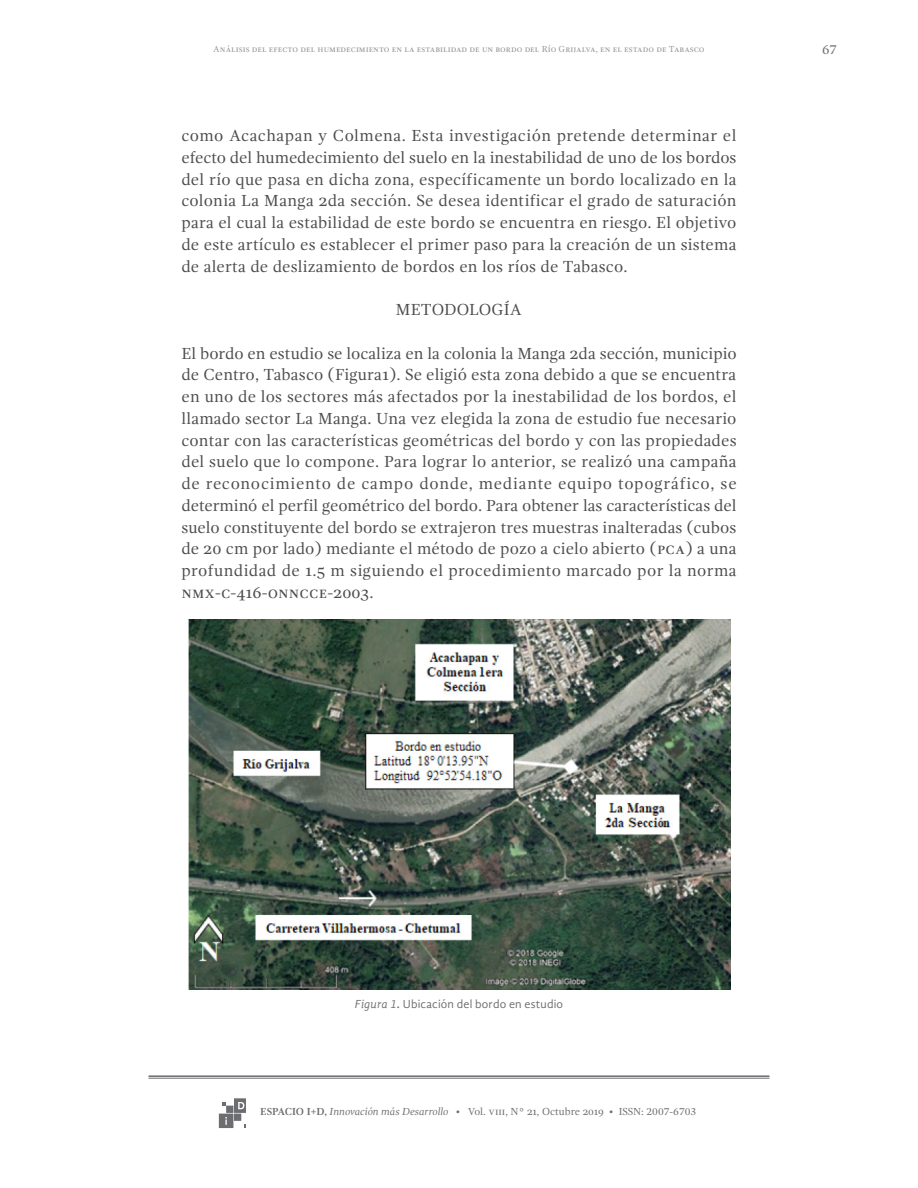
<style>
.page{position:relative;width:918px;height:1188px;background:#fff}
.page>*{position:absolute;margin:0;border:0;box-sizing:border-box;transform-origin:0 0}
.Párrafo_p{font:16.5px/21.8px "Gandhi Serif";letter-spacing:.005em;color:#4b4c4d;text-align:justify}
.Párrafo_s{font:16.5px/21.8px "Gandhi Serif";letter-spacing:.015em;color:#4b4c4d;text-align:justify}
.titulo{font:16.5px "Gandhi Serif";letter-spacing:.005em;color:#4b4c4d}
.t1{font:13.5px "Gandhi Serif";color:#6c6d70}
.pie_de_foto{font:12px "Gandhi Sans";letter-spacing:.015em;color:#6c6d70}
.t2{font:10.5px "Gandhi Serif";color:#6c6d70}
.t3{font:9px "Gandhi Serif";color:#939598}
.s1{font-style:italic}
.s2{font-weight:700;font-style:italic}
.s3{font-weight:700}
</style>
<div class="page">
<hr style="left:148px;top:1075px;width:622px;height:2px;background:#6c6d70">
<hr style="left:148px;top:1078px;width:622px;height:1px;background:#6c6d70">
<svg style="left:219px;top:1098px;width:27px;height:30px"></svg>
<img style="left:188px;top:620px;width:542px;height:369px">
<p class="t3" style="left:213px;top:44px;width:493px">Análisis del efecto del humedecimiento en la estabilidad de un bordo del Río Grijalva, en el estado de Tabasco</p>
<p class="t1" style="left:822px;top:42px;width:16px">67</p>
<p class="Párrafo_s" style="left:181px;top:125px;width:557px">como Acachapan y Colmena. Esta investigación pretende determinar el efecto del humedecimiento del suelo en la inestabilidad de uno de los bordos del río que pasa en dicha zona, específicamente un bordo localizado en la colonia La Manga 2da sección. Se desea identificar el grado de saturación para el cual la estabilidad de este bordo se encuentra en riesgo. El objetivo de este artículo es establecer el primer paso para la creación de un sistema de alerta de deslizamiento de bordos en los ríos de Tabasco.</p>
<p class="titulo" style="left:396px;top:300px;width:128px">METODOLOGÍA</p>
<p class="Párrafo_p" style="left:181px;top:342px;width:557px">El bordo en estudio se localiza en la colonia la Manga 2da sección, municipio de Centro, Tabasco (Figura1). Se eligió esta zona debido a que se encuentra en uno de los sectores más afectados por la inestabilidad de los bordos, el llamado sector La Manga. Una vez elegida la zona de estudio fue necesario contar con las características geométricas del bordo y con las propiedades del suelo que lo compone. Para lograr lo anterior, se realizó una campaña de reconocimiento de campo donde, mediante equipo topográfico, se determinó el perfil geométrico del bordo. Para obtener las características del suelo constituyente del bordo se extrajeron tres muestras inalteradas (cubos de 20 cm por lado) mediante el método de pozo a cielo abierto (pca) a una profundidad de 1.5 m siguiendo el procedimiento marcado por la norma nmx-c-416-onncce-2003.</p>
<p class="pie_de_foto" style="left:355px;top:997px;width:210px"><span class="s1">Figura 1</span><span class="s2">.</span> Ubicación del bordo en estudio</p>
<p class="t2" style="left:260px;top:1105px;width:438px"><span class="s3">ESPACIO I+D,</span> <span class="s1">Innovación más Desarrollo •</span> Vol. viii, N° 21, Octubre 2019 • ISSN: 2007-6703</p>
</div>
